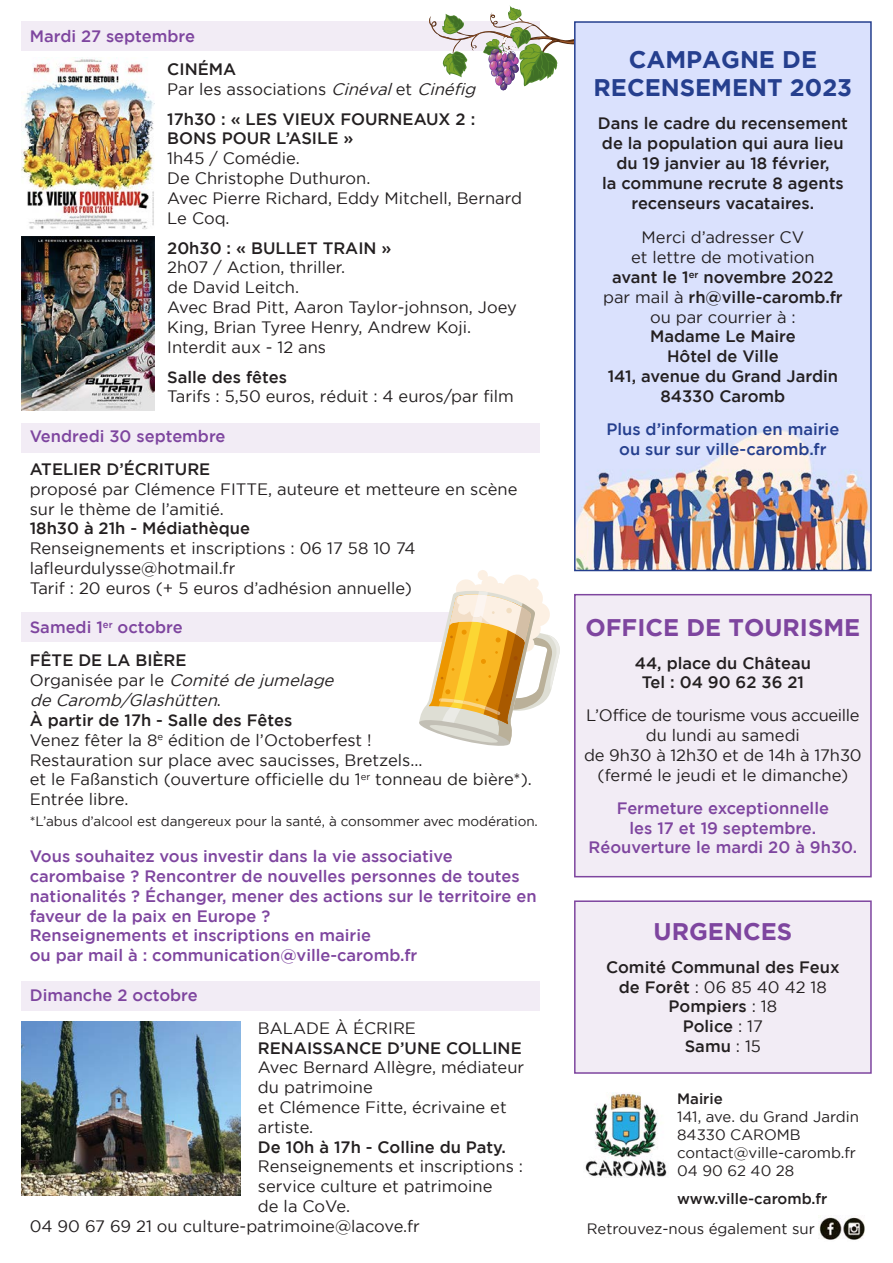
<style>
.page{position:relative;width:893px;height:1263px;background:#fff}
.page>*{position:absolute;margin:0;border:0;box-sizing:border-box;transform-origin:0 0}
.t1{font:700 24px "Gotham";color:#253f8e}
.t2{font:700 24px "Gotham";color:#7e459f}
.t3{font:16.5px/19.8px "Gotham";color:#231f20}
.t4{font:500 16.5px/19.8px "Gotham";color:#231f20;text-align:center}
.t5{font:500 16.5px/19.8px "Gotham";color:#7e459f}
.t6{font:italic 16.5px "Gotham";color:#231f20}
.t7{font:500 16.5px "Gotham";color:#253f8e}
.t8{font:16.5px "Gotham";letter-spacing:-.02em;color:#231f20}
.t9{font:15px "Gotham";color:#231f20}
.t10{font:500 15px "Gotham";color:#231f20}
.t11{font:13.5px "Gotham";letter-spacing:-.005em;color:#231f20}
.s1{font-style:italic}
.s2{font-weight:400}
.s3{font-weight:500}
.s4{font-style:normal}
</style>
<div class="page">
<div style="left:21px;top:21px;width:519px;height:30px;background:#f2ecf5"></div>
<div style="left:21px;top:423px;width:519px;height:29px;background:#f2ecf5"></div>
<div style="left:21px;top:612px;width:519px;height:30px;background:#f2ecf5"></div>
<div style="left:21px;top:981px;width:519px;height:30px;background:#f2ecf5"></div>
<img style="left:21px;top:57px;width:133px;height:172px">
<img style="left:21px;top:237px;width:133px;height:173px">
<img style="left:21px;top:1022px;width:220px;height:173px">
<svg style="left:429px;top:5px;width:145px;height:86px"></svg>
<img style="left:491px;top:35px;width:30px;height:27px">
<img style="left:577px;top:24px;width:292px;height:544px">
<div style="left:574px;top:21px;width:298px;height:550px;border:2px solid #253f8e"></div>
<img style="left:585px;top:1093px;width:82px;height:85px">
<div style="left:575px;top:595px;width:296px;height:282px;background:#f2ecf5"></div>
<div style="left:574px;top:594px;width:298px;height:283px;border:2px solid #7e459f"></div>
<img style="left:818px;top:1217px;width:47px;height:23px">
<div style="left:575px;top:901px;width:296px;height:172px;background:#f2ecf5"></div>
<div style="left:574px;top:900px;width:298px;height:174px;border:2px solid #7e459f"></div>
<svg style="left:419px;top:570px;width:141px;height:176px"></svg>
<p class="t5" style="left:30px;top:26px;width:167px">Mardi 27 septembre</p>
<p class="t4" style="left:167px;top:59px;width:70px">CINÉMA</p>
<p class="t3" style="left:167px;top:79px;width:314px">Par les associations <span class="s1">Cinéval</span>et <span class="s1">Cinéfig</span></p>
<p class="t4" style="left:167px;top:109px;width:310px">17h30 : « LES VIEUX FOURNEAUX 2 :</p>
<p class="t4" style="left:167px;top:128px;width:188px;text-align:left">BONS POUR L’ASILE »<br><span class="s2">1h45 / Comédie.</span></p>
<p class="t3" style="left:167px;top:168px;width:205px">De Christophe Duthuron.</p>
<p class="t3" style="left:167px;top:188px;width:356px">Avec Pierre Richard, Eddy Mitchell, Bernard<br>Le Coq.</p>
<p class="t4" style="left:167px;top:238px;width:226px">20h30 : « BULLET TRAIN »</p>
<p class="t3" style="left:167px;top:257px;width:179px">2h07 / Action, thriller. de David Leitch.</p>
<p class="t3" style="left:167px;top:297px;width:351px">Avec Brad Pitt, Aaron Taylor-johnson, Joey<br>King, Brian Tyree Henry, Andrew Koji.<br>Interdit aux - 12 ans</p>
<p class="t3" style="left:167px;top:367px;width:348px"><span class="s3">Salle des fêtes<br></span>Tarifs : 5,50 euros, réduit : 4 euros/par film</p>
<p class="t5" style="left:30px;top:426px;width:197px">Vendredi 30 septembre</p>
<p class="t4" style="left:30px;top:459px;width:182px">ATELIER D’ÉCRITURE</p>
<p class="t3" style="left:30px;top:479px;width:489px">proposé par Clémence FITTE, auteure et metteure en scène</p>
<p class="t3" style="left:30px;top:499px;width:196px">sur le thème de l’amitié.</p>
<p class="t4" style="left:30px;top:518px;width:222px">18h30 à 21h - Médiathèque</p>
<p class="t3" style="left:30px;top:538px;width:387px">Renseignements et inscriptions : 06 17 58 10 74 lafleurdulysse@hotmail.fr</p>
<p class="t3" style="left:30px;top:578px;width:384px">Tarif : 20 euros (+ 5 euros d’adhésion annuelle)</p>
<p class="t5" style="left:30px;top:617px;width:155px">Samedi 1<sup>er</sup> octobre</p>
<p class="t4" style="left:30px;top:650px;width:158px">FÊTE DE LA BIÈRE</p>
<p class="t6" style="left:30px;top:671px;width:310px"><span class="s4">Organisée par le</span> Comité de jumelage</p>
<p class="t6" style="left:30px;top:691px;width:193px">de Caromb/Glashütten<span class="s4">.</span></p>
<p class="t4" style="left:30px;top:710px;width:264px">À partir de 17h - Salle des Fêtes</p>
<p class="t3" style="left:30px;top:730px;width:343px">Venez fêter la 8<sup>e</sup> édition de l’Octoberfest !</p>
<p class="t3" style="left:30px;top:749px;width:394px">Restauration sur place avec saucisses, Bretzels...</p>
<p class="t3" style="left:30px;top:769px;width:504px">et le Faßanstich (ouverture officielle du 1<sup>er</sup> tonneau de bière*).<br>Entrée libre.</p>
<p class="t11" style="left:30px;top:814px;width:510px">*L’abus d’alcool est dangereux pour la santé, à consommer avec modération.</p>
<p class="t5" style="left:30px;top:846px;width:425px">Vous souhaitez vous investir dans la vie associative</p>
<p class="t5" style="left:30px;top:866px;width:508px">carombaise ? Rencontrer de nouvelles personnes de toutes nationalités ? Échanger, mener des actions sur le territoire en faveur de la paix en Europe ?</p>
<p class="t5" style="left:30px;top:925px;width:343px">Renseignements et inscriptions en mairie</p>
<p class="t5" style="left:30px;top:945px;width:389px">ou par mail à : communication@ville-caromb.fr</p>
<p class="t5" style="left:30px;top:985px;width:170px">Dimanche 2 octobre</p>
<p class="t3" style="left:258px;top:1018px;width:160px">BALADE À ÉCRIRE</p>
<p class="t4" style="left:258px;top:1037px;width:265px">RENAISSANCE D’UNE COLLINE</p>
<p class="t3" style="left:258px;top:1057px;width:268px">Avec Bernard Allègre, médiateur du patrimoine</p>
<p class="t3" style="left:258px;top:1097px;width:250px">et Clémence Fitte, écrivaine et artiste.</p>
<p class="t4" style="left:258px;top:1136px;width:250px">De 10h à 17h - Colline du Paty.</p>
<p class="t3" style="left:258px;top:1156px;width:267px">Renseignements et inscriptions :</p>
<p class="t3" style="left:258px;top:1176px;width:236px">service culture et patrimoine</p>
<p class="t3" style="left:30px;top:1196px;width:392px;text-indent:228px">de la CoVe.<br>04 90 67 69 21 ou culture-patrimoine@lacove.fr</p>
<p class="t1" style="left:629px;top:45px;width:190px">CAMPAGNE DE</p>
<p class="t1" style="left:594px;top:74px;width:260px">RECENSEMENT 2023</p>
<p class="t4" style="left:598px;top:113px;width:252px">Dans le cadre du recensement</p>
<p class="t4" style="left:602px;top:133px;width:243px">de la population qui aura lieu</p>
<p class="t4" style="left:616px;top:153px;width:215px">du 19 janvier au 18 février,</p>
<p class="t4" style="left:602px;top:173px;width:243px">la commune recrute 8 agents recenseurs vacataires.</p>
<p class="t3" style="left:642px;top:227px;width:164px">Merci d’adresser CV</p>
<p class="t3" style="left:631px;top:247px;width:185px">et lettre de motivation</p>
<p class="t4" style="left:612px;top:267px;width:223px">avant le 1<sup>er</sup> novembre 2022</p>
<p class="t4" style="left:603px;top:287px;width:241px"><span class="s2">par mail à</span> rh@ville-caromb.fr</p>
<p class="t3" style="left:650px;top:307px;width:147px">ou par courrier à :</p>
<p class="t4" style="left:650px;top:326px;width:147px">Madame Le Maire</p>
<p class="t4" style="left:667px;top:346px;width:113px">Hôtel de Ville</p>
<p class="t4" style="left:608px;top:366px;width:232px">141, avenue du Grand Jardin</p>
<p class="t4" style="left:660px;top:386px;width:126px">84330 Caromb</p>
<p class="t7" style="left:606px;top:420px;width:234px">Plus d’information en mairie</p>
<p class="t7" style="left:619px;top:440px;width:209px">ou sur sur ville-caromb.fr</p>
<p class="t2" style="left:585px;top:613px;width:276px">OFFICE DE TOURISME</p>
<p class="t4" style="left:635px;top:652px;width:178px">44, place du Château<br>Tel : 04 90 62 36 21</p>
<p class="t8" style="left:586px;top:706px;width:275px">L’Office de tourisme vous accueille</p>
<p class="t3" style="left:646px;top:725px;width:156px">du lundi au samedi</p>
<p class="t3" style="left:584px;top:745px;width:279px">de 9h30 à 12h30 et de 14h à 17h30</p>
<p class="t3" style="left:598px;top:765px;width:252px">(fermé le jeudi et le dimanche)</p>
<p class="t5" style="left:617px;top:798px;width:214px">Fermeture exceptionnelle</p>
<p class="t5" style="left:630px;top:817px;width:188px">les 17 et 19 septembre.</p>
<p class="t5" style="left:588px;top:837px;width:270px">Réouverture le mardi 20 à 9h30.</p>
<p class="t2" style="left:654px;top:917px;width:140px">URGENCES</p>
<p class="t4" style="left:606px;top:957px;width:235px">Comité Communal des Feux</p>
<p class="t3" style="left:619px;top:976px;width:209px"><span class="s3">de Forêt</span> : 06 85 40 42 18</p>
<p class="t4" style="left:669px;top:996px;width:110px">Pompiers <span class="s2">: 18</span></p>
<p class="t4" style="left:683px;top:1016px;width:82px">Police <span class="s2">: 17</span></p>
<p class="t4" style="left:685px;top:1036px;width:78px">Samu <span class="s2">: 15</span></p>
<p class="t10" style="left:677px;top:1090px;width:47px">Mairie</p>
<p class="t9" style="left:677px;top:1108px;width:183px">141, ave. du Grand Jardin</p>
<p class="t9" style="left:677px;top:1126px;width:125px">84330 CAROMB</p>
<p class="t9" style="left:677px;top:1144px;width:180px">contact@ville-caromb.fr</p>
<p class="t9" style="left:677px;top:1162px;width:119px">04 90 62 40 28</p>
<p class="t10" style="left:677px;top:1190px;width:152px">www.ville-caromb.fr</p>
<p class="t9" style="left:587px;top:1221px;width:229px">Retrouvez-nous également sur</p>
</div>
